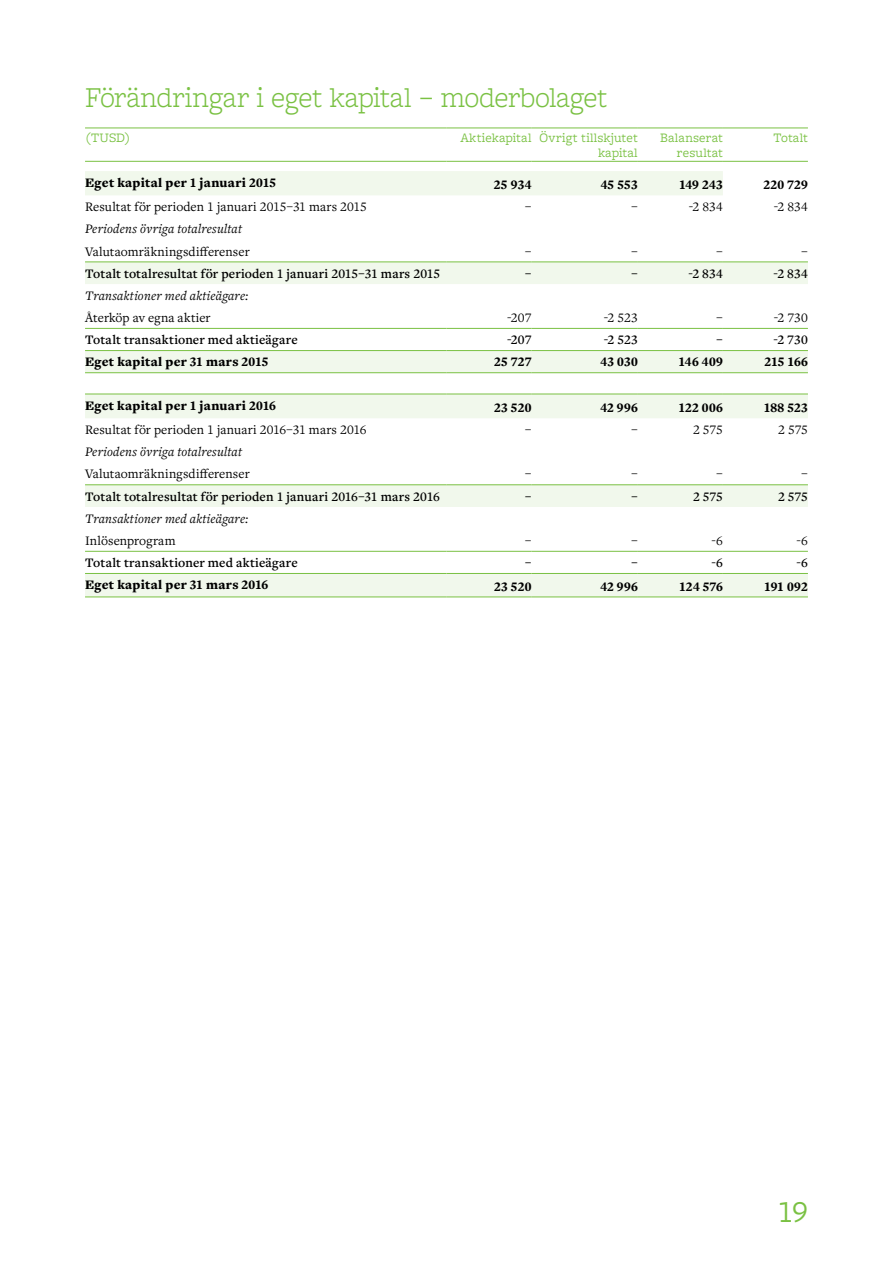
<style>
.page{position:relative;width:893px;height:1263px;background:#fff}
.page>*{position:absolute;margin:0;border:0;box-sizing:border-box;transform-origin:0 0}
.t1{font:31.5px "Freight Macro Pro";color:#7ac143}
.t2{font:300 30px "Freight Macro Pro";letter-spacing:-.02em;color:#7ac143}
.t3{font:13.5px "Freight Text Pro";letter-spacing:.01em;color:#000}
.t4{font:600 13.5px "Freight Text Pro";letter-spacing:.015em;color:#000}
.t5{font:900 13.5px "Freight Text Pro";letter-spacing:.015em;color:#000}
.t6{font:italic 13.5px "Freight Text Pro";letter-spacing:.015em;color:#000}
.t7{font:13.5px/15px "Freight Macro Pro";letter-spacing:.01em;color:#7ac143;text-align:right}
</style>
<div class="page">
<svg style="left:85px;top:171px;width:723px;height:425px"></svg>
<hr style="left:85px;top:128px;width:361px;height:1px;background:#7ac143">
<hr style="left:446px;top:128px;width:85px;height:1px;background:#7ac143">
<hr style="left:531px;top:128px;width:107px;height:1px;background:#7ac143">
<hr style="left:638px;top:128px;width:85px;height:1px;background:#7ac143">
<hr style="left:723px;top:128px;width:85px;height:1px;background:#7ac143">
<hr style="left:85px;top:161px;width:361px;height:1px;background:#7ac143">
<hr style="left:446px;top:161px;width:85px;height:1px;background:#7ac143">
<hr style="left:531px;top:161px;width:107px;height:1px;background:#7ac143">
<hr style="left:638px;top:161px;width:85px;height:1px;background:#7ac143">
<hr style="left:723px;top:161px;width:85px;height:1px;background:#7ac143">
<hr style="left:85px;top:328px;width:361px;height:1px;background:#7ac143">
<hr style="left:446px;top:328px;width:85px;height:1px;background:#7ac143">
<hr style="left:531px;top:328px;width:107px;height:1px;background:#7ac143">
<hr style="left:638px;top:328px;width:85px;height:1px;background:#7ac143">
<hr style="left:723px;top:328px;width:85px;height:1px;background:#7ac143">
<hr style="left:85px;top:372px;width:361px;height:1px;background:#7ac143">
<hr style="left:446px;top:372px;width:85px;height:1px;background:#7ac143">
<hr style="left:531px;top:372px;width:107px;height:1px;background:#7ac143">
<hr style="left:638px;top:372px;width:85px;height:1px;background:#7ac143">
<hr style="left:723px;top:372px;width:85px;height:1px;background:#7ac143">
<hr style="left:85px;top:551px;width:361px;height:1px;background:#7ac143">
<hr style="left:446px;top:551px;width:85px;height:1px;background:#7ac143">
<hr style="left:531px;top:551px;width:107px;height:1px;background:#7ac143">
<hr style="left:638px;top:551px;width:85px;height:1px;background:#7ac143">
<hr style="left:723px;top:551px;width:85px;height:1px;background:#7ac143">
<hr style="left:85px;top:596px;width:361px;height:1px;background:#7ac143">
<hr style="left:446px;top:596px;width:85px;height:1px;background:#7ac143">
<hr style="left:531px;top:596px;width:107px;height:1px;background:#7ac143">
<hr style="left:638px;top:596px;width:85px;height:1px;background:#7ac143">
<hr style="left:723px;top:596px;width:85px;height:1px;background:#7ac143">
<hr style="left:85px;top:261px;width:361px;height:1px;background:#7ac143">
<hr style="left:446px;top:261px;width:85px;height:1px;background:#7ac143">
<hr style="left:531px;top:261px;width:107px;height:1px;background:#7ac143">
<hr style="left:638px;top:261px;width:85px;height:1px;background:#7ac143">
<hr style="left:723px;top:261px;width:85px;height:1px;background:#7ac143">
<hr style="left:85px;top:350px;width:361px;height:1px;background:#7ac143">
<hr style="left:446px;top:350px;width:85px;height:1px;background:#7ac143">
<hr style="left:531px;top:350px;width:107px;height:1px;background:#7ac143">
<hr style="left:638px;top:350px;width:85px;height:1px;background:#7ac143">
<hr style="left:723px;top:350px;width:85px;height:1px;background:#7ac143">
<hr style="left:85px;top:394px;width:361px;height:1px;background:#7ac143">
<hr style="left:446px;top:394px;width:85px;height:1px;background:#7ac143">
<hr style="left:531px;top:394px;width:107px;height:1px;background:#7ac143">
<hr style="left:638px;top:394px;width:85px;height:1px;background:#7ac143">
<hr style="left:723px;top:394px;width:85px;height:1px;background:#7ac143">
<hr style="left:85px;top:484px;width:361px;height:1px;background:#7ac143">
<hr style="left:446px;top:484px;width:85px;height:1px;background:#7ac143">
<hr style="left:531px;top:484px;width:107px;height:1px;background:#7ac143">
<hr style="left:638px;top:484px;width:85px;height:1px;background:#7ac143">
<hr style="left:723px;top:484px;width:85px;height:1px;background:#7ac143">
<hr style="left:85px;top:573px;width:361px;height:1px;background:#7ac143">
<hr style="left:446px;top:573px;width:85px;height:1px;background:#7ac143">
<hr style="left:531px;top:573px;width:107px;height:1px;background:#7ac143">
<hr style="left:638px;top:573px;width:85px;height:1px;background:#7ac143">
<hr style="left:723px;top:573px;width:85px;height:1px;background:#7ac143">
<h2 class="t2" style="left:85px;top:76px;width:524px">Förändringar i eget kapital – moderbolaget</h2>
<p class="t7" style="left:85px;top:130px;width:47px">(TUSD)</p>
<p class="t7" style="left:460px;top:130px;width:179px">Aktiekapital Övrigt tillskjutet kapital</p>
<p class="t7" style="left:660px;top:130px;width:64px">Balanserat resultat</p>
<p class="t7" style="left:773px;top:130px;width:36px">Totalt</p>
<p class="t5" style="left:85px;top:173px;width:193px">Eget kapital per 1 januari 2015</p>
<p class="t5" style="left:494px;top:176px;width:39px">25 934</p>
<p class="t5" style="left:601px;top:176px;width:39px">45 553</p>
<p class="t5" style="left:679px;top:176px;width:45px">149 243</p>
<p class="t5" style="left:763px;top:176px;width:46px">220 729</p>
<p class="t3" style="left:85px;top:198px;width:283px">Resultat för perioden 1 januari 2015–31 mars 2015</p>
<p class="t3" style="left:525px;top:198px;width:8px">–</p>
<p class="t3" style="left:631px;top:198px;width:8px">–</p>
<p class="t3" style="left:689px;top:198px;width:36px">-2 834</p>
<p class="t3" style="left:774px;top:198px;width:36px">-2 834</p>
<p class="t6" style="left:85px;top:220px;width:159px">Periodens övriga totalresultat</p>
<p class="t3" style="left:85px;top:242px;width:166px">Valutaomräkningsdifferenser</p>
<p class="t3" style="left:525px;top:242px;width:8px">–</p>
<p class="t3" style="left:631px;top:242px;width:8px">–</p>
<p class="t3" style="left:716px;top:242px;width:8px">–</p>
<p class="t3" style="left:801px;top:242px;width:8px">–</p>
<p class="t4" style="left:85px;top:264px;width:357px">Totalt totalresultat för perioden 1 januari 2015–31 mars 2015</p>
<p class="t4" style="left:525px;top:264px;width:8px">–</p>
<p class="t4" style="left:631px;top:264px;width:8px">–</p>
<p class="t4" style="left:689px;top:264px;width:36px">-2 834</p>
<p class="t4" style="left:774px;top:264px;width:36px">-2 834</p>
<p class="t6" style="left:85px;top:287px;width:165px">Transaktioner med aktieägare:</p>
<p class="t3" style="left:85px;top:309px;width:127px">Återköp av egna aktier</p>
<p class="t3" style="left:507px;top:309px;width:26px">-207</p>
<p class="t3" style="left:604px;top:309px;width:35px">-2 523</p>
<p class="t3" style="left:716px;top:309px;width:8px">–</p>
<p class="t3" style="left:774px;top:309px;width:36px">-2 730</p>
<p class="t4" style="left:85px;top:331px;width:214px">Totalt transaktioner med aktieägare</p>
<p class="t4" style="left:507px;top:331px;width:26px">-207</p>
<p class="t4" style="left:604px;top:331px;width:36px">-2 523</p>
<p class="t4" style="left:716px;top:331px;width:8px">–</p>
<p class="t4" style="left:774px;top:331px;width:36px">-2 730</p>
<p class="t5" style="left:85px;top:353px;width:185px">Eget kapital per 31 mars 2015</p>
<p class="t5" style="left:494px;top:353px;width:39px">25 727</p>
<p class="t5" style="left:601px;top:353px;width:39px">43 030</p>
<p class="t5" style="left:678px;top:353px;width:46px">146 409</p>
<p class="t5" style="left:764px;top:353px;width:45px">215 166</p>
<p class="t5" style="left:85px;top:396px;width:192px">Eget kapital per 1 januari 2016</p>
<p class="t5" style="left:494px;top:398px;width:39px">23 520</p>
<p class="t5" style="left:600px;top:398px;width:39px">42 996</p>
<p class="t5" style="left:678px;top:398px;width:46px">122 006</p>
<p class="t5" style="left:764px;top:398px;width:46px">188 523</p>
<p class="t3" style="left:85px;top:421px;width:283px">Resultat för perioden 1 januari 2016–31 mars 2016</p>
<p class="t3" style="left:525px;top:421px;width:8px">–</p>
<p class="t3" style="left:631px;top:421px;width:8px">–</p>
<p class="t3" style="left:693px;top:421px;width:31px">2 575</p>
<p class="t3" style="left:778px;top:421px;width:31px">2 575</p>
<p class="t6" style="left:85px;top:443px;width:159px">Periodens övriga totalresultat</p>
<p class="t3" style="left:85px;top:465px;width:166px">Valutaomräkningsdifferenser</p>
<p class="t3" style="left:525px;top:465px;width:8px">–</p>
<p class="t3" style="left:631px;top:465px;width:8px">–</p>
<p class="t3" style="left:716px;top:465px;width:8px">–</p>
<p class="t3" style="left:801px;top:465px;width:8px">–</p>
<p class="t4" style="left:85px;top:487px;width:356px">Totalt totalresultat för perioden 1 januari 2016–31 mars 2016</p>
<p class="t4" style="left:525px;top:487px;width:8px">–</p>
<p class="t4" style="left:631px;top:487px;width:8px">–</p>
<p class="t4" style="left:693px;top:487px;width:31px">2 575</p>
<p class="t4" style="left:778px;top:487px;width:31px">2 575</p>
<p class="t6" style="left:85px;top:509px;width:165px">Transaktioner med aktieägare:</p>
<p class="t3" style="left:85px;top:532px;width:92px">Inlösenprogram</p>
<p class="t3" style="left:525px;top:532px;width:8px">–</p>
<p class="t3" style="left:631px;top:532px;width:8px">–</p>
<p class="t3" style="left:711px;top:532px;width:13px">-6</p>
<p class="t3" style="left:796px;top:532px;width:13px">-6</p>
<p class="t4" style="left:85px;top:554px;width:214px">Totalt transaktioner med aktieägare</p>
<p class="t4" style="left:525px;top:554px;width:8px">–</p>
<p class="t4" style="left:631px;top:554px;width:8px">–</p>
<p class="t4" style="left:711px;top:554px;width:13px">-6</p>
<p class="t4" style="left:796px;top:554px;width:13px">-6</p>
<p class="t5" style="left:85px;top:576px;width:185px">Eget kapital per 31 mars 2016</p>
<p class="t5" style="left:494px;top:577px;width:39px">23 520</p>
<p class="t5" style="left:600px;top:577px;width:39px">42 996</p>
<p class="t5" style="left:679px;top:577px;width:45px">124 576</p>
<p class="t5" style="left:764px;top:577px;width:45px">191 092</p>
<h1 class="t1" style="left:778px;top:1190px;width:31px">19</h1>
</div>
